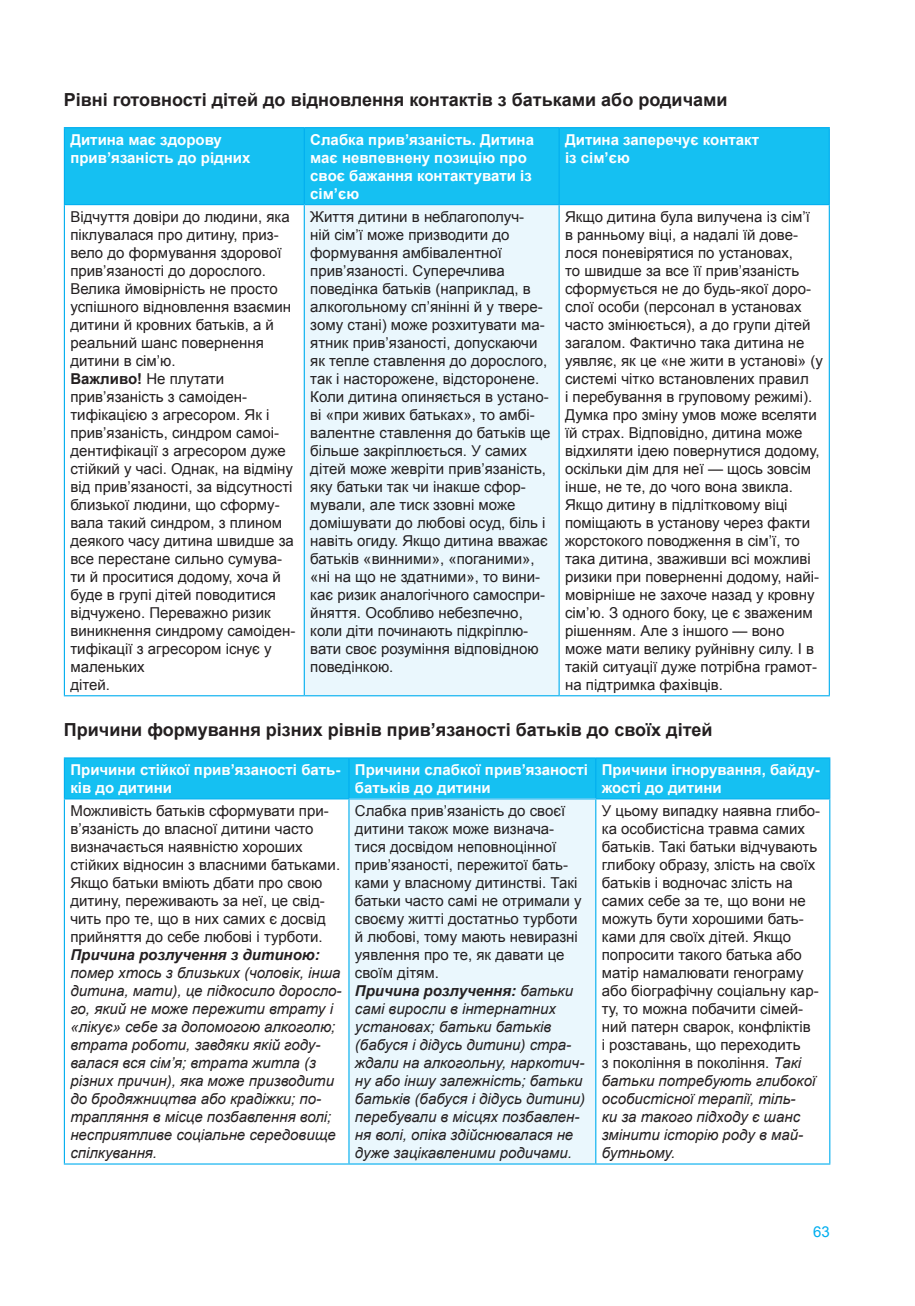
<style>
.page{position:relative;width:915px;height:1306px;background:#fff}
.page>*{position:absolute;margin:0;border:0;box-sizing:border-box;transform-origin:0 0}
.t1{font:700 18px "Arial";color:#231f20}
.t2{font:15px/18px "Arial";color:#231f20}
.t3{font:italic 15px/18px "Arial";color:#231f20}
.t4{font:700 15px/18px "Arial";color:#fff}
.t5{font:italic 700 15px "Arial";color:#231f20}
.t6{font:15px "Arial";color:#00aeef}
.s1{font-weight:700}
.s2{font-weight:700;font-style:italic}
.s3{font-style:italic}
</style>
<div class="page">
<div style="left:65px;top:128px;width:763px;height:76px;background:#15c0f2"></div>
<div style="left:304px;top:205px;width:255px;height:490px;background:#eaf7fd"></div>
<hr style="left:64px;top:127px;width:240px;height:1px;background:#00aeef">
<hr style="left:64px;top:128px;width:1px;height:76px;background:#00aeef">
<hr style="left:304px;top:127px;width:255px;height:1px;background:#00aeef">
<hr style="left:303px;top:128px;width:2px;height:76px;background:#00aeef">
<hr style="left:559px;top:127px;width:270px;height:1px;background:#00aeef">
<hr style="left:558px;top:128px;width:1px;height:76px;background:#00aeef">
<hr style="left:828px;top:128px;width:1px;height:76px;background:#00aeef">
<hr style="left:64px;top:204px;width:240px;height:1px;background:#00aeef">
<hr style="left:64px;top:205px;width:1px;height:490px;background:#00aeef">
<hr style="left:304px;top:204px;width:255px;height:1px;background:#00aeef">
<hr style="left:303px;top:205px;width:2px;height:490px;background:#00aeef">
<hr style="left:559px;top:204px;width:270px;height:1px;background:#00aeef">
<hr style="left:558px;top:205px;width:1px;height:490px;background:#00aeef">
<hr style="left:828px;top:205px;width:1px;height:490px;background:#00aeef">
<hr style="left:64px;top:695px;width:240px;height:1px;background:#00aeef">
<hr style="left:304px;top:695px;width:255px;height:1px;background:#00aeef">
<hr style="left:559px;top:695px;width:270px;height:1px;background:#00aeef">
<div style="left:65px;top:758px;width:764px;height:40px;background:#15c0f2"></div>
<div style="left:349px;top:799px;width:246px;height:364px;background:#eaf7fd"></div>
<hr style="left:64px;top:757px;width:285px;height:1px;background:#00aeef">
<hr style="left:64px;top:758px;width:1px;height:40px;background:#00aeef">
<hr style="left:349px;top:757px;width:246px;height:1px;background:#00aeef">
<hr style="left:348px;top:758px;width:1px;height:40px;background:#00aeef">
<hr style="left:595px;top:757px;width:235px;height:1px;background:#00aeef">
<hr style="left:595px;top:758px;width:1px;height:40px;background:#00aeef">
<hr style="left:829px;top:758px;width:1px;height:40px;background:#00aeef">
<hr style="left:64px;top:798px;width:285px;height:1px;background:#00aeef">
<hr style="left:64px;top:799px;width:1px;height:364px;background:#00aeef">
<hr style="left:349px;top:798px;width:246px;height:1px;background:#00aeef">
<hr style="left:348px;top:799px;width:1px;height:364px;background:#00aeef">
<hr style="left:595px;top:798px;width:235px;height:1px;background:#00aeef">
<hr style="left:595px;top:799px;width:1px;height:364px;background:#00aeef">
<hr style="left:829px;top:799px;width:1px;height:364px;background:#00aeef">
<hr style="left:64px;top:1163px;width:285px;height:1px;background:#00aeef">
<hr style="left:349px;top:1163px;width:246px;height:1px;background:#00aeef">
<hr style="left:595px;top:1163px;width:235px;height:1px;background:#00aeef">
<p class="t1" style="left:64px;top:88px;width:665px">Рівні готовності дітей до відновлення контактів з батьками або родичами</p>
<p class="t4" style="left:70px;top:131px;width:181px">Дитина має здорову прив’язаність до рідних</p>
<p class="t4" style="left:310px;top:131px;width:225px">Слабка прив’язаність. Дитина має невпевнену позицію про своє бажання контактувати із сім’єю</p>
<p class="t4" style="left:565px;top:131px;width:195px">Дитина заперечує контакт із сім’єю</p>
<p class="t2" style="left:70px;top:207px;width:226px">Відчуття довіри до людини, яка піклувалася про дитину, приз&shy;вело до формування здорової прив’язаності до дорослого.<br>Велика ймовірність не просто успішного відновлення взаємин дитини й кровних батьків, а й реальний шанс повернення дитини в сім’ю.<br><span class="s1">Важливо!</span> Н е плутати прив’язаність з самоіден&shy;тифікацією з агресором. Я к і прив’язаність, синдром самоі&shy;дентифікації з агресором дуже стійкий у часі. Однак, на відміну від прив’язаності, за відсутності близької людини, що сформу&shy;вала такий синдром, з плином деякого часу дитина швидше за все перестане сильно сумува&shy;ти й проситися додому, хоча й буде в групі дітей поводитися відчужено. Переважно ризик виникнення синдрому самоіден&shy;тифікації з агресором існує у маленьких<br>дітей.</p>
<p class="t2" style="left:310px;top:207px;width:242px">Життя дитини в неблагополуч-<br>ній сім’ї може призводити до формування амбівалентної прив’язаності. Суперечлива поведінка батьків (наприклад, в алкогольному сп’янінні й у твере&shy;зому стані) може розхитувати ма&shy;ятник прив’язаності, допускаючи як тепле ставлення до дорослого, так і насторожене, відсторонене.<br>Коли дитина опиняється в устано&shy;ві «при живих батьках», то амбі&shy;валентне ставлення до батьків ще більше закріплюється. У самих дітей може жевріти прив’язаність, яку батьки так чи інакше сфор&shy;мували, але тиск ззовні може домішувати до любові осуд, біль і навіть огиду. Я кщо дитина вважає батьків «винними», «поганими», «ні на що не здатними», то вини&shy;кає ризик аналогічного самоспри&shy;йняття. Особливо небезпечно, коли діти починають підкріплю&shy;вати своє розуміння відповідною поведінкою.</p>
<p class="t2" style="left:565px;top:207px;width:259px">Якщо дитина була вилучена із сім’ї<br>в ранньому віці, а надалі їй дове&shy;лося поневірятися по установах,<br>то швидше за все її прив’язаність сформується не до будь-якої доро&shy;слої особи (персонал в установах часто змінюється), а до групи дітей загалом. Фактично така дитина не уявляє, як це «не жити в установі» (у системі чітко встановлених правил<br>і перебування в груповому режимі).<br>Думка про зміну умов може вселяти їй страх. Відповідно, дитина може відхиляти ідею повернутися додому, оскільки дім для неї — щось зовсім інше, не те, до чого вона звикла.<br>Якщо дитину в підлітковому віці поміщають в установу через факти жорстокого поводження в сім’ї, то така дитина, зваживши всі можливі ризики при поверненні додому, найі&shy;мовірніше не захоче назад у кровну сім’ю. З одного боку, це є зваженим рішенням. Але з іншого — воно може мати велику руйнівну силу. І в такій ситуації дуже потрібна грамот&shy;на підтримка фахівців.</p>
<p class="t1" style="left:64px;top:718px;width:650px">Причини формування різних рівнів прив’язаності батьків до своїх дітей</p>
<p class="t4" style="left:70px;top:761px;width:271px">Причини стійкої прив’язаності бать&shy;ків до дитини</p>
<p class="t4" style="left:355px;top:761px;width:234px">Причини слабкої прив’язаності батьків до дитини</p>
<p class="t4" style="left:601px;top:761px;width:219px">Причини ігнорування, байду&shy;жості до дитини</p>
<p class="t2" style="left:70px;top:801px;width:271px">Можливість батьків сформувати при&shy;в’язаність до власної дитини часто визначається наявністю хороших стійких відносин з власними батьками.<br>Якщо батьки вміють дбати про свою дитину, переживають за неї, це свід&shy;чить про те, що в них самих є досвід прийняття до себе любові і турботи.</p>
<p class="t5" style="left:70px;top:944px;width:251px">Причина розлучення з дитиною:</p>
<p class="t3" style="left:70px;top:963px;width:273px">помер хтось з близьких (чоловік, інша дитина, мати), це підкосило доросло&shy;го, який не може пережити втрату і «лікує» себе за допомогою алкоголю; втрата роботи, завдяки якій году&shy;валася вся сім’я; втрата житла (з різних причин), яка може призводити до бродяжництва або крадіжки; по&shy;трапляння в місце позбавлення волі; несприятливе соціальне середовище спілкування.</p>
<p class="t2" style="left:355px;top:801px;width:231px">Слабка прив’язаність до своєї дитини також може визнача&shy;тися досвідом неповноцінної прив’язаності, пережитої бать&shy;ками у власному дитинстві. Такі батьки часто самі не отримали у своєму житті достатньо турботи й любові, тому мають невиразні уявлення про те, як давати це своїм дітям.<br><span class="s2">Причина розлучення:</span> <span class="s3">батьки самі виросли в інтернатних установах; батьки батьків (бабуся і дідусь дитини) стра&shy;ждали на алкогольну, наркотич&shy;ну або іншу залежність; батьки батьків (бабуся і дідусь дитини) перебували в місцях позбавлен&shy;ня волі, опіка здійснювалася не дуже зацікавленими родичами.</span></p>
<p class="t2" style="left:601px;top:801px;width:220px">У цьому випадку наявна глибо&shy;ка особистісна травма самих батьків. Такі батьки відчувають глибоку образу, злість на своїх батьків і водночас злість на самих себе за те, що вони не можуть бути хорошими бать&shy;ками для своїх дітей. Я кщо попросити такого батька або матір намалювати генограму або біографічну соціальну кар&shy;ту, то можна побачити сімей&shy;ний патерн сварок, конфліктів<br>і розставань, що переходить<br>з покоління в покоління. <span class="s3">Такі батьки потребують глибокої особистісної терапії, тіль-<br>ки за такого підходу є шанс змінити історію роду в май&shy;бутньому.</span></p>
<p class="t6" style="left:812px;top:1221px;width:18px">63</p>
</div>
